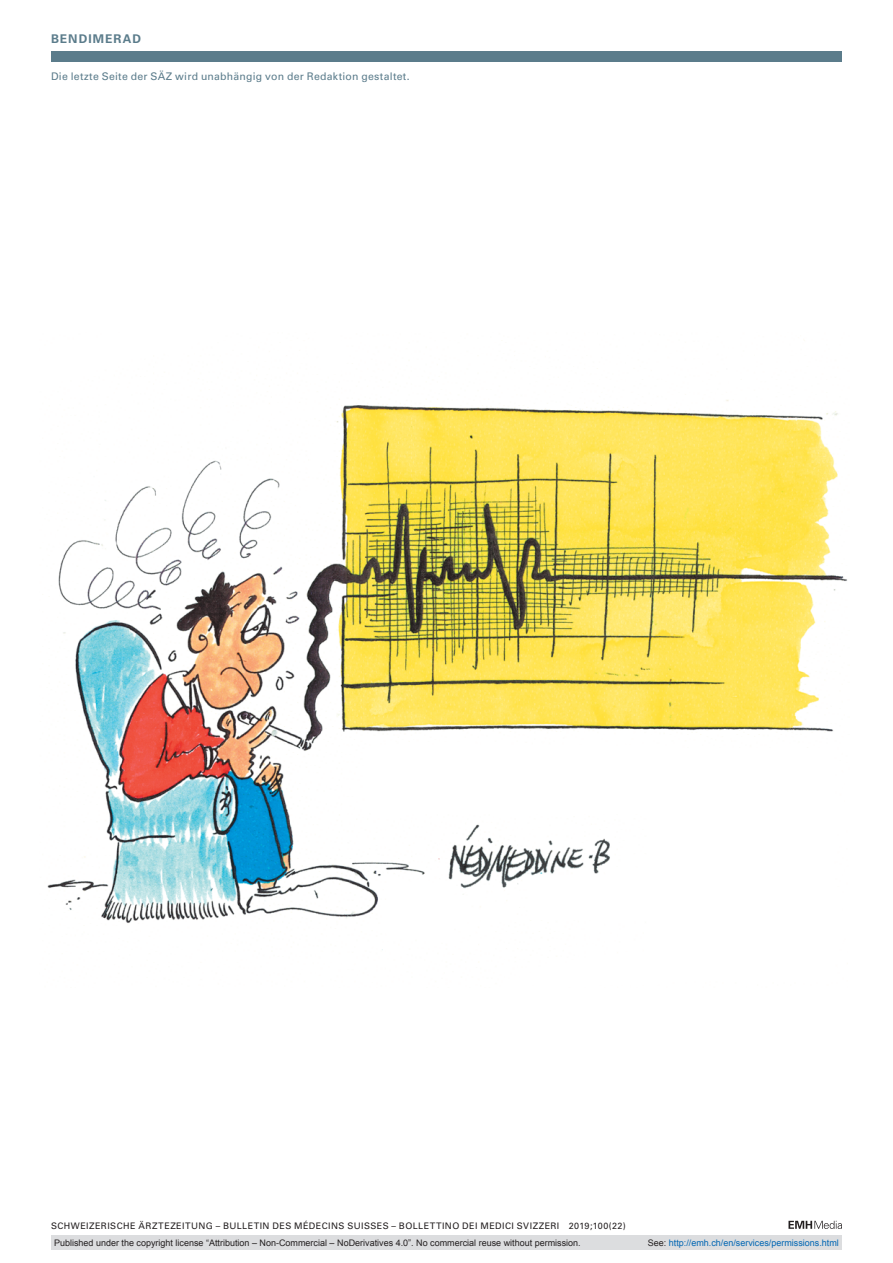
<style>
.page{position:relative;width:893px;height:1263px;background:#fff}
.page>*{position:absolute;margin:0;border:0;box-sizing:border-box;transform-origin:0 0}
.t1{font:700 12px "Univers LT Std";letter-spacing:.085em;color:#5b7c8b}
.t2{font:10.5px "Univers LT Std";letter-spacing:.02em;color:#5b7c8b}
.t3{font:9px "Arial";color:#231f20}
.t4{font:9px "Univers LT Std";letter-spacing:.05em;color:#231f20}
.t5{font:9px "Arial";color:#0166b3}
.s1{color:#231f20}
</style>
<div class="page">
<svg style="left:788px;top:1221px;width:54px;height:8px"></svg>
<div style="left:51px;top:51px;width:791px;height:11px;background:#5b7c8b"></div>
<img style="left:47px;top:340px;width:800px;height:610px">
<div style="left:51px;top:1235px;width:791px;height:15px;background:#dcdddf"></div>
<h1 class="t1" style="left:51px;top:31px;width:92px">BENDIMERAD</h1>
<p class="t2" style="left:51px;top:70px;width:360px">Die letzte Seite der SÄZ wird unabhängig von der Redaktion gestaltet.</p>
<p class="t4" style="left:51px;top:1220px;width:576px">SCHWEIZERISCHE ÄRZTEZEITUNG – BULLETIN DES MÉDECINS SUISSES – BOLLETTINO DEI MEDICI SVIZZERI 2019;100(22)</p>
<p class="t3" style="left:54px;top:1237px;width:528px">Published under the copyright license “Attribution – Non-Commercial – NoDerivatives 4.0”. No commercial reuse without permission.</p>
<p class="t5" style="left:648px;top:1237px;width:193px"><span class="s1">See:</span> http://emh.ch/en/services/permissions.html</p>
</div>
